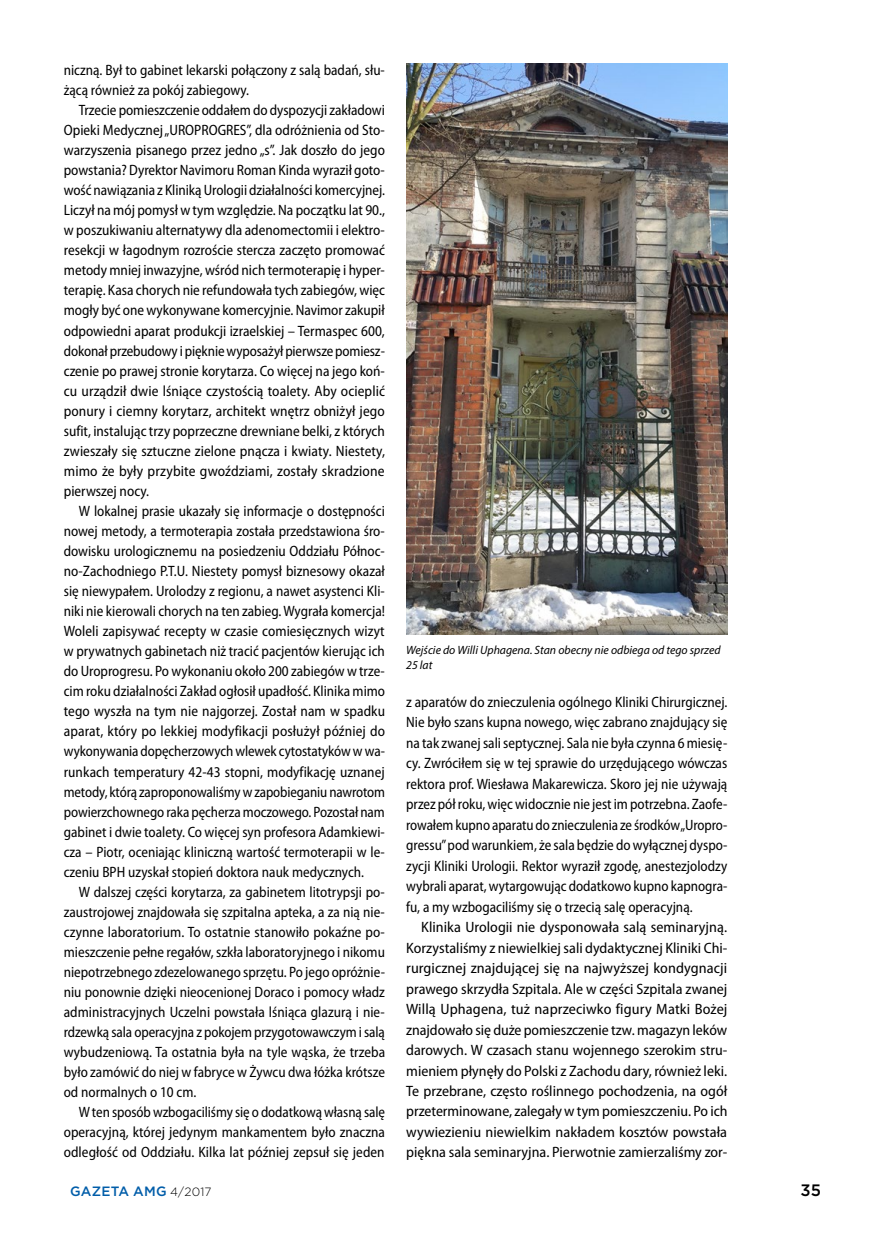
<style>
.page{position:relative;width:872px;height:1234px;background:#fff}
.page>*{position:absolute;margin:0;border:0;box-sizing:border-box;transform-origin:0 0}
.t1{font:500 16.5px "Gotham";color:#000}
.t2{font:semi-condensed 15px/20.1px "Myriad Pro";color:#000;text-align:justify;scale:.96 1}
.t3{font:semi-condensed 15px/20.4px "Myriad Pro";color:#000;text-align:justify}
.t4{font:semi-condensed 15px/20.1px "Myriad Pro";color:#000;text-align:justify;scale:.95 1}
.t5{font:500 13.5px "Gotham";letter-spacing:.015em;color:#005da9}
.t6{font:italic 12px/15px "Myriad Pro";color:#000}
.s1{font-weight:300;font-size:12px;color:#000}
</style>
<div class="page">
<img style="left:406px;top:64px;width:321px;height:570px">
<p class="t2" style="left:64px;top:60px;width:336px">niczną. Był to gabinet lekarski połączony z salą badań, słu&shy;żącą również za pokój zabiegowy.</p>
<p class="t2" style="left:64px;top:100px;width:336px;text-indent:15px">Trzecie pomieszczenie oddałem do dyspozycji zakładowi Opieki Medycznej „UROPROGRES”, dla odróżnienia od Sto&shy;warzyszenia pisanego przez jedno „s”. Jak doszło do jego powstania? Dyrektor Navimoru Roman Kinda wyraził goto&shy;wość nawiązania z Kliniką Urologii działalności komercyjnej.<br>Liczył na mój pomysł w tym względzie. Na początku lat 90., w poszukiwaniu alternatywy dla adenomectomii i elektro&shy;resekcji w łagodnym rozroście stercza zaczęto promować metody mniej inwazyjne, wśród nich termoterapię i hyper&shy;terapię. Kasa chorych nie refundowała tych zabiegów, więc mogły być one wykonywane komercyjnie. Navimor zakupił odpowiedni aparat produkcji izraelskiej – Termaspec 600, dokonał przebudowy i pięknie wyposażył pierwsze pomiesz&shy;czenie po prawej stronie korytarza. Co więcej na jego koń&shy;cu urządził dwie lśniące czystością toalety. Aby ocieplić ponury i ciemny korytarz, architekt wnętrz obniżył jego sufit, instalując trzy poprzeczne drewniane belki, z których zwieszały się sztuczne zielone pnącza i kwiaty. Niestety, mimo że były przybite gwoździami, zostały skradzione pierwszej nocy.</p>
<p class="t2" style="left:64px;top:500px;width:336px;text-indent:15px">W lokalnej prasie ukazały się informacje o dostępności nowej metody, a termoterapia została przedstawiona śro&shy;dowisku urologicznemu na posiedzeniu Oddziału Północ&shy;no-Zachodniego P.T.U. Niestety pomysł biznesowy okazał się niewypałem. Urolodzy z regionu, a nawet asystenci Kli&shy;niki nie kierowali chorych na ten zabieg. Wygrała komercja!<br>Woleli zapisywać recepty w czasie comiesięcznych wizyt w prywatnych gabinetach niż tracić pacjentów kierując ich do Uroprogresu. Po wykonaniu około 200 zabiegów w trze&shy;cim roku działalności Zakład ogłosił upadłość. Klinika mimo tego wyszła na tym nie najgorzej. Został nam w spadku aparat, który po lekkiej modyfikacji posłużył później do wykonywania dopęcherzowych wlewek cytostatyków w wa&shy;runkach temperatury 42-43 stopni, modyfikację uznanej metody, którą zaproponowaliśmy w zapobieganiu nawrotom powierzchownego raka pęcherza moczowego. Pozostał nam gabinet i dwie toalety. Co więcej syn profesora Adamkiewi&shy;cza – Piotr, oceniając kliniczną wartość termoterapii w le&shy;czeniu BPH uzyskał stopień doktora nauk medycznych.</p>
<p class="t2" style="left:64px;top:881px;width:336px;text-indent:15px">W dalszej części korytarza, za gabinetem litotrypsji po&shy;zaustrojowej znajdowała się szpitalna apteka, a za nią nie&shy;czynne laboratorium. To ostatnie stanowiło pokaźne po&shy;mieszczenie pełne regałów, szkła laboratoryjnego i nikomu niepotrzebnego zdezelowanego sprzętu. Po jego opróżnie&shy;niu ponownie dzięki nieocenionej Doraco i pomocy władz administracyjnych Uczelni powstała lśniąca glazurą i nie&shy;rdzewką sala operacyjna z pokojem przygotowawczym i salą wybudzeniową. Ta ostatnia była na tyle wąska, że trzeba było zamówić do niej w fabryce w Żywcu dwa łóżka krótsze od normalnych o 10 cm.</p>
<p class="t4" style="left:64px;top:1101px;width:340px;text-indent:15px">W ten sposób wzbogaciliśmy się o dodatkową własną salę operacyjną, której jedynym mankamentem było znaczna odległość od Oddziału. Kilka lat później zepsuł się jeden</p>
<p class="t6" style="left:406px;top:641px;width:316px">Wejście do Willi Uphagena. Stan obecny nie odbiega od tego sprzed<br>25 lat</p>
<p class="t2" style="left:406px;top:691px;width:336px">z aparatów do znieczulenia ogólnego Kliniki Chirurgicznej.<br>Nie było szans kupna nowego, więc zabrano znajdujący się na tak zwanej sali septycznej. Sala nie była czynna 6 miesię&shy;cy. Zwróciłem się w tej sprawie do urzędującego wówczas rektora prof. Wiesława Makarewicza. Skoro jej nie używają przez pół roku, więc widocznie nie jest im potrzebna. Zaofe&shy;rowałem kupno aparatu do znieczulenia ze środków „Uropro&shy;gressu” pod warunkiem, że sala będzie do wyłącznej dyspo&shy;zycji Kliniki Urologii. Rektor wyraził zgodę, anestezjolodzy wybrali aparat, wytargowując dodatkowo kupno kapnogra&shy;fu, a my wzbogaciliśmy się o trzecią salę operacyjną.</p>
<p class="t3" style="left:406px;top:916px;width:323px;text-indent:15px">Klinika Urologii nie dysponowała salą seminaryjną.<br>Korzystaliśmy z niewielkiej sali dydaktycznej Kliniki Chi&shy;rurgicznej znajdującej się na najwyższej kondygnacji prawego skrzydła Szpitala. Ale w części Szpitala zwanej Willą Uphagena, tuż naprzeciwko figury Matki Bożej znajdowało się duże pomieszczenie tzw. magazyn leków darowych. W czasach stanu wojennego szerokim stru&shy;mieniem płynęły do Polski z Zachodu dary, również leki.<br>Te przebrane, często roślinnego pochodzenia, na ogół przeterminowane, zalegały w tym pomieszczeniu. Po ich wywiezieniu niewielkim nakładem kosztów powstała piękna sala seminaryjna. Pierwotnie zamierzaliśmy zor-</p>
<p class="t5" style="left:70px;top:1182px;width:143px">GAZETA AMG <span class="s1">4/2017</span></p>
<p class="t1" style="left:800px;top:1179px;width:22px">35</p>
</div>
